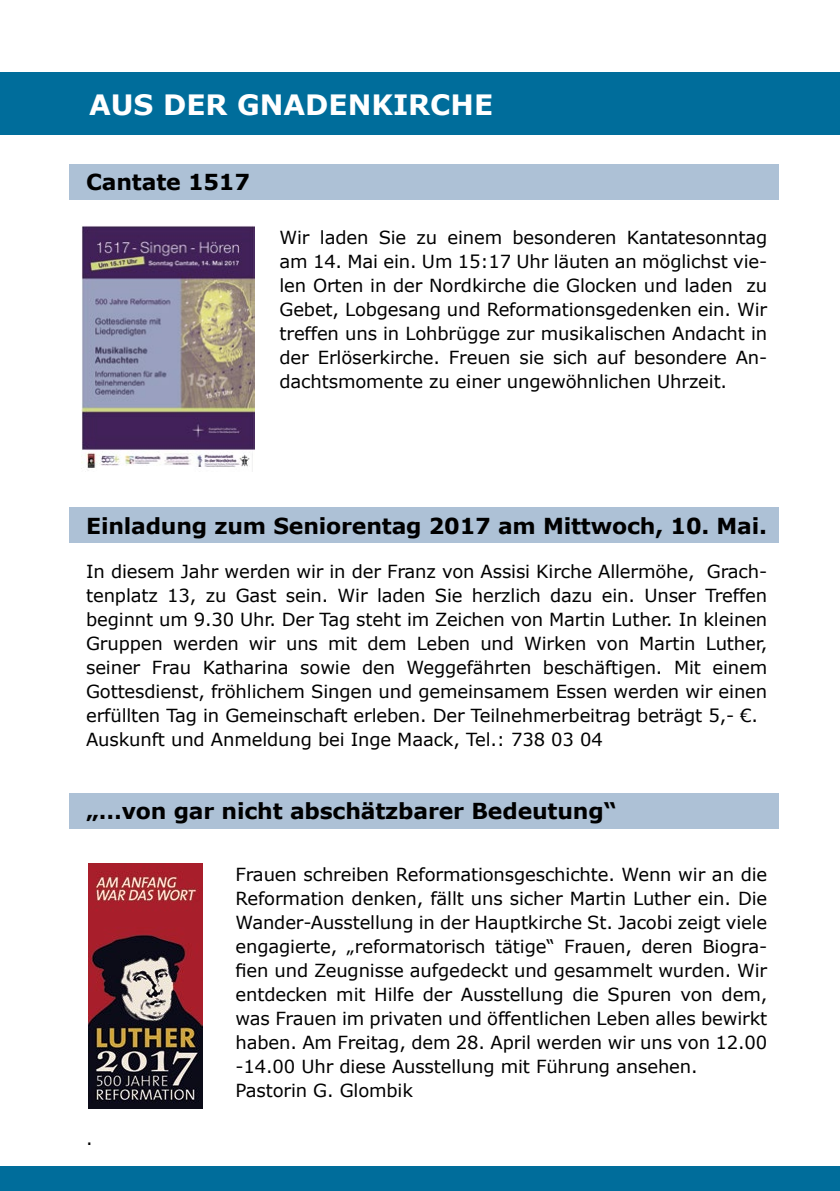
<style>
.page{position:relative;width:840px;height:1191px;background:#fff}
.page>*{position:absolute;margin:0;border:0;box-sizing:border-box;transform-origin:0 0}
.t1{font:700 28px "Verdana";color:#fff}
.t2{font:700 22px "Verdana";letter-spacing:-.01em;color:#000}
.t3{font:18px/24px "Verdana";letter-spacing:-.01em;color:#000}
</style>
<div class="page">
<div style="left:0;top:1166px;width:839px;height:25px;background:#006d9b"></div>
<div style="left:0;top:73px;width:839px;height:62px;background:#006d9b"></div>
<div style="left:69px;top:164px;width:709px;height:36px;background:#adc1d6"></div>
<div style="left:69px;top:507px;width:709px;height:36px;background:#adc1d6"></div>
<div style="left:69px;top:793px;width:709px;height:35px;background:#adc1d6"></div>
<img style="left:88px;top:863px;width:114px;height:246px">
<img style="left:81px;top:225px;width:173px;height:246px">
<h1 class="t1" style="left:89px;top:85px;width:96px">Aus der</h1>
<h1 class="t1" style="left:237px;top:85px;width:45px">Gnadenkirche</h1>
<p class="t2" style="left:86px;top:166px;width:165px">Cantate 1517</p>
<p class="t3" style="left:279px;top:225px;width:489px;text-align:justify">Wir laden Sie zu einem besonderen Kantatesonntag am 14. Mai ein. Um 15:17 Uhr läuten an möglichst vie&shy;len Orten in der Nordkirche die Glocken und laden zu Gebet, Lobgesang und Reformationsgedenken ein. Wir treffen uns in Lohbrügge zur musikalischen Andacht in der Erlöserkirche. Freuen sie sich auf besondere An&shy;dachtsmomente zu einer ungewöhnlichen Uhrzeit.</p>
<p class="t2" style="left:86px;top:511px;width:682px">Einladung zum Seniorentag 2017 am Mittwoch, 10. Mai.</p>
<p class="t3" style="left:86px;top:559px;width:682px">In diesem Jahr werden wir in der Franz von Assisi Kirche Allermöhe, Grach&shy;tenplatz 13, zu Gast sein. Wir laden Sie herzlich dazu ein. Unser Treffen beginnt um 9.30 Uhr. Der Tag steht im Zeichen von Martin Luther. In kleinen Gruppen werden wir uns mit dem Leben und Wirken von Martin Luther, seiner Frau Katharina sowie den Weggefährten beschäftigen. Mit einem Gottesdienst, fröhlichem Singen und gemeinsamem Essen werden wir einen erfüllten Tag in Gemeinschaft erleben. Der Teilnehmerbeitrag beträgt 5,- €.<br>Auskunft und Anmeldung bei Inge Maack, Tel.: 738 03 04</p>
<p class="t2" style="left:86px;top:795px;width:531px">„…von gar nicht abschätzbarer Bedeutung“</p>
<p class="t3" style="left:86px;top:1126px;width:8px">.</p>
<p class="t3" style="left:235px;top:862px;width:533px">Frauen schreiben Reformationsgeschichte. Wenn wir an die Reformation denken, fällt uns sicher Martin Luther ein. Die Wander-Ausstellung in der Hauptkirche St. Jacobi zeigt viele engagierte, „reformatorisch tätige“ Frauen, deren Biogra&shy;fien und Zeugnisse aufgedeckt und gesammelt wurden. Wir entdecken mit Hilfe der Ausstellung die Spuren von dem, was Frauen im privaten und öffentlichen Leben alles bewirkt haben. Am Freitag, dem 28. April werden wir uns von 12.00 -14.00 Uhr diese Ausstellung mit Führung ansehen.<br>Pastorin G. Glombik</p>
</div>
